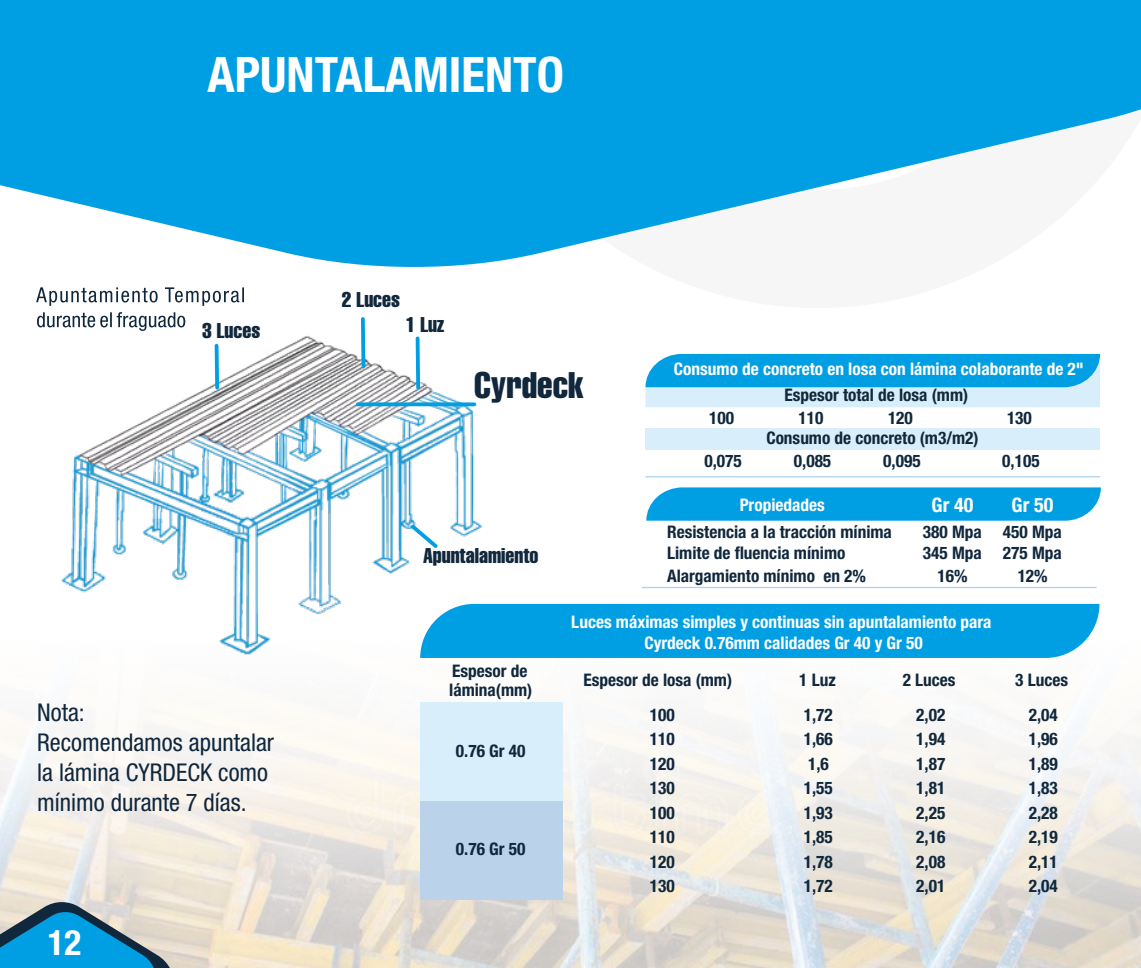
<style>
.page{position:relative;width:1141px;height:968px;background:#fff}
.page>*{position:absolute;margin:0;border:0;box-sizing:border-box;transform-origin:0 0}
.t1{font:700 condensed 49px "Helvetica Neue LT Std";color:#fff}
.t2{font:extra-condensed 36.4px "Helvetica";color:#10273c}
.t3{font:700 condensed 35px "Helvetica Neue LT Std";color:#fff}
.t4{font:condensed 24.5px/29.8px "Helvetica Neue LT Std";color:#10273c}
.t5{font:extra-condensed 21px "Helvetica";color:#10273c}
.t6{font:700 condensed 19.95px "Helvetica Neue LT Std";color:#fff}
.t7{font:700 condensed 17.32px/19.4px "Helvetica Neue LT Std";color:#10273c}
.t8{font:700 condensed 17.32px/20.8px "Helvetica Neue LT Std";color:#fff;text-align:center}
</style>
<div class="page">
<img style="left:139px;top:319px;width:338px;height:104px">
<img style="left:0;top:423px;width:1141px;height:544px">
<div style="left:646px;top:487px;width:455px;height:33px;background:#009fe3"></div>
<svg style="left:0;top:0;width:1141px;height:267px;fill:#009fe3"></svg>
<svg style="left:645px;top:354px;width:455px;height:53px;background:#55beec"></svg>
<div style="left:645px;top:428px;width:455px;height:22px;background:#d8eefb"></div>
<hr style="left:645px;top:476px;width:455px;height:1px;background:#aed3f0">
<hr style="left:642px;top:586px;width:455px;height:2px;background:#aed3f0">
<svg style="left:0;top:900px;width:175px;height:67px;background:#5ba4c2"></svg>
<div style="left:420px;top:603px;width:679px;height:55px;background:#009fe3"></div>
<div style="left:420px;top:702px;width:142px;height:98px;background:#d8eefb"></div>
<div style="left:420px;top:800px;width:142px;height:99px;background:#bad3ea"></div>
<svg style="left:358px;top:402px;width:116px;height:4px"></svg>
<svg style="left:408px;top:521px;width:33px;height:30px"></svg>
<svg style="left:414px;top:334px;width:8px;height:57px"></svg>
<svg style="left:359px;top:317px;width:8px;height:53px"></svg>
<svg style="left:213px;top:342px;width:8px;height:49px"></svg>
<svg style="left:37px;top:312px;width:148px;height:19px"></svg>
<svg style="left:36px;top:287px;width:208px;height:19px"></svg>
<h1 class="t1" style="left:208px;top:45px;width:358px">APUNTALAMIENTO</h1>
<p class="t5" style="left:202px;top:317px;width:60px">3 Luces</p>
<h3 class="t4" style="left:37px;top:697px;width:238px">Nota:<br>Recomendamos apuntalar la lámina CYRDECK como mínimo durante 7 días.</h3>
<h3 class="t3" style="left:48px;top:921px;width:35px">12</h3>
<p class="t5" style="left:342px;top:286px;width:60px">2 Luces</p>
<p class="t5" style="left:406px;top:310px;width:40px">1 Luz</p>
<h2 class="t2" style="left:474px;top:362px;width:111px">Cyrdeck</h2>
<p class="t5" style="left:423px;top:542px;width:117px">Apuntalamiento</p>
<p class="t8" style="left:674px;top:358px;width:411px">Consumo de concreto en losa con lámina colaborante de 2"</p>
<p class="t7" style="left:784px;top:385px;width:185px">Espesor total de losa (mm)</p>
<p class="t7" style="left:709px;top:408px;width:26px">100</p>
<p class="t7" style="left:799px;top:408px;width:26px">110</p>
<p class="t7" style="left:888px;top:408px;width:26px">120</p>
<p class="t7" style="left:1007px;top:408px;width:26px">130</p>
<p class="t7" style="left:704px;top:451px;width:39px">0,075</p>
<p class="t7" style="left:794px;top:451px;width:39px">0,085</p>
<p class="t7" style="left:883px;top:451px;width:39px">0,095</p>
<p class="t7" style="left:1002px;top:451px;width:39px">0,105</p>
<p class="t7" style="left:766px;top:428px;width:214px">Consumo de concreto (m3/m2)</p>
<p class="t8" style="left:740px;top:494px;width:87px">Propiedades</p>
<p class="t6" style="left:932px;top:492px;width:43px">Gr 40</p>
<p class="t6" style="left:1012px;top:492px;width:43px">Gr 50</p>
<p class="t7" style="left:667px;top:521px;width:226px">Resistencia a la tracción mínima</p>
<p class="t7" style="left:923px;top:521px;width:140px">380 Mpa 450 Mpa</p>
<p class="t7" style="left:667px;top:542px;width:180px">Limite de fluencia mínimo</p>
<p class="t7" style="left:923px;top:542px;width:140px">345 Mpa 275 Mpa</p>
<p class="t7" style="left:667px;top:565px;width:200px">Alargamiento mínimo en 2%</p>
<p class="t7" style="left:938px;top:565px;width:32px">16%</p>
<p class="t7" style="left:1018px;top:565px;width:32px">12%</p>
<p class="t7" style="left:449px;top:660px;width:85px">Espesor de lámina(mm)</p>
<p class="t7" style="left:456px;top:740px;width:71px">0.76 Gr 40</p>
<p class="t7" style="left:456px;top:838px;width:71px">0.76 Gr 50</p>
<p class="t8" style="left:571px;top:611px;width:422px">Luces máximas simples y continuas sin apuntalamiento para<br>Cyrdeck 0.76mm calidades Gr 40 y Gr 50</p>
<p class="t7" style="left:584px;top:670px;width:150px">Espesor de losa (mm)</p>
<p class="t7" style="left:799px;top:670px;width:38px">1 Luz</p>
<p class="t7" style="left:903px;top:670px;width:54px">2 Luces</p>
<p class="t7" style="left:1015px;top:670px;width:54px">3 Luces</p>
<p class="t7" style="left:650px;top:704px;width:26px">100</p>
<p class="t7" style="left:804px;top:704px;width:31px">1,72</p>
<p class="t7" style="left:916px;top:704px;width:31px">2,02</p>
<p class="t7" style="left:1029px;top:704px;width:31px">2,04</p>
<p class="t7" style="left:650px;top:728px;width:26px">110</p>
<p class="t7" style="left:804px;top:728px;width:31px">1,66</p>
<p class="t7" style="left:916px;top:728px;width:31px">1,94</p>
<p class="t7" style="left:1029px;top:728px;width:31px">1,96</p>
<p class="t7" style="left:650px;top:753px;width:26px">120</p>
<p class="t7" style="left:808px;top:753px;width:22px">1,6</p>
<p class="t7" style="left:916px;top:753px;width:31px">1,87</p>
<p class="t7" style="left:1029px;top:753px;width:31px">1,89</p>
<p class="t7" style="left:650px;top:777px;width:26px">130</p>
<p class="t7" style="left:804px;top:777px;width:31px">1,55</p>
<p class="t7" style="left:916px;top:777px;width:31px">1,81</p>
<p class="t7" style="left:1029px;top:777px;width:31px">1,83</p>
<p class="t7" style="left:650px;top:802px;width:26px">100</p>
<p class="t7" style="left:804px;top:802px;width:31px">1,93</p>
<p class="t7" style="left:916px;top:802px;width:31px">2,25</p>
<p class="t7" style="left:1029px;top:802px;width:31px">2,28</p>
<p class="t7" style="left:650px;top:827px;width:26px">110</p>
<p class="t7" style="left:804px;top:827px;width:31px">1,85</p>
<p class="t7" style="left:916px;top:827px;width:31px">2,16</p>
<p class="t7" style="left:1029px;top:827px;width:31px">2,19</p>
<p class="t7" style="left:650px;top:851px;width:26px">120</p>
<p class="t7" style="left:804px;top:851px;width:31px">1,78</p>
<p class="t7" style="left:916px;top:851px;width:31px">2,08</p>
<p class="t7" style="left:1029px;top:851px;width:31px">2,11</p>
<p class="t7" style="left:650px;top:876px;width:26px">130</p>
<p class="t7" style="left:804px;top:876px;width:31px">1,72</p>
<p class="t7" style="left:916px;top:876px;width:31px">2,01</p>
<p class="t7" style="left:1029px;top:876px;width:31px">2,04</p>
</div>
